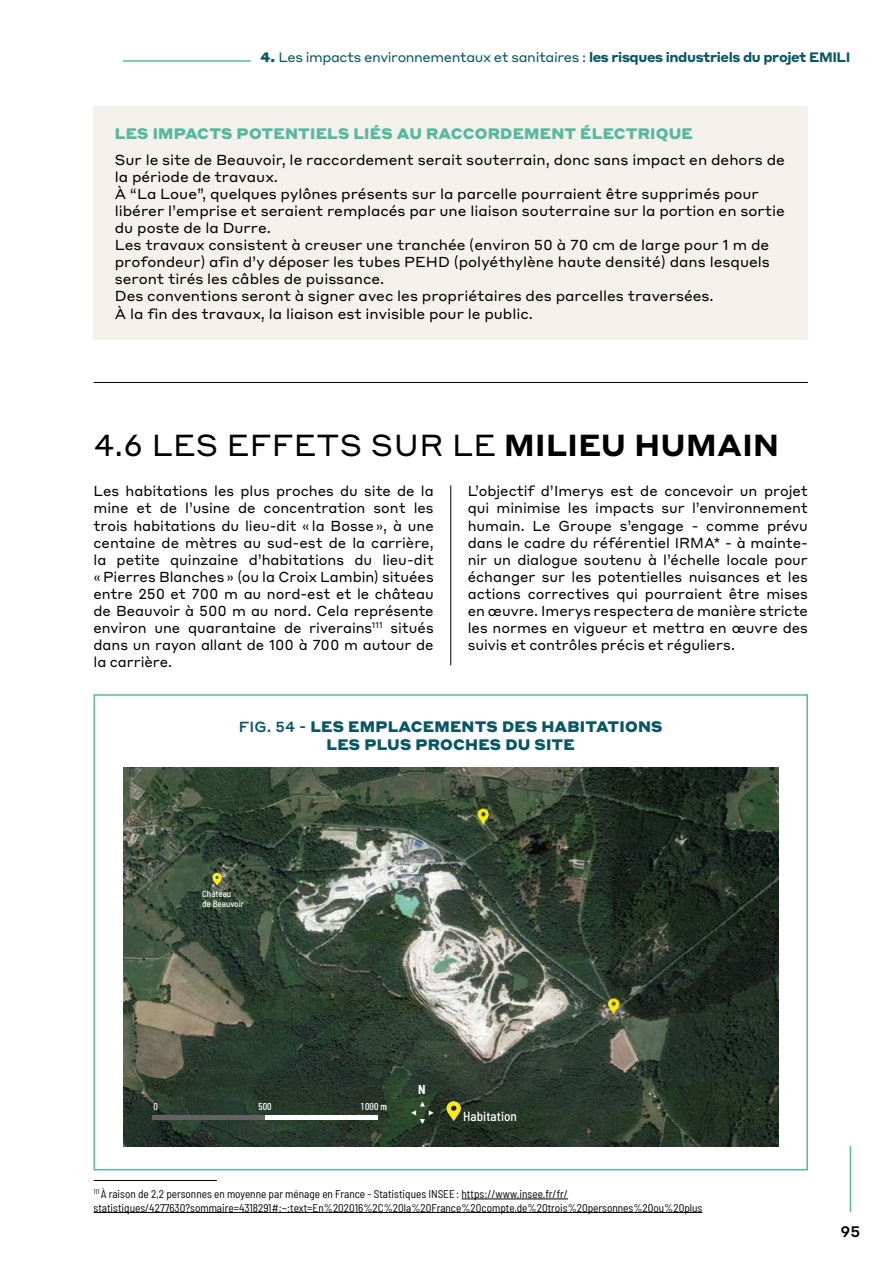
<style>
.page{position:relative;width:893px;height:1263px;background:#fff}
.page>*{position:absolute;margin:0;border:0;box-sizing:border-box;transform-origin:0 0}
.t1{font:30px "Styrene A";letter-spacing:.01em;color:#000}
.t2{font:900 15px/18px "Styrene A";letter-spacing:.01em;color:#095665;text-align:center}
.t3{font:900 15px "Styrene A";letter-spacing:.01em;color:#57b99c}
.t4{font:500 15px "Styrene A";color:#000}
.t5{font:14.25px/17.1px "Styrene A";color:#000;text-align:justify;scale:.96 1}
.t6{font:14.25px/17.1px "Styrene A";color:#000}
.t7{font:13.5px "Styrene A Web";letter-spacing:-.03em;color:#095665}
.t8{font:500 semi-condensed 13.2px "Barlow";color:#fff}
.t9{font:700 semi-condensed 12.6px "Barlow";color:#fff}
.t10{font:semi-condensed 11.25px/13.5px "Barlow";color:#000}
.t11{font:500 10.05px "Barlow Condensed";color:#fff}
.t12{font:500 semi-condensed 9px/10.5px "Barlow";color:#fff}
.s1{font-weight:900}
.s2{font-weight:700}
.s3{font-weight:500;font-size:14.4px}
</style>
<div class="page">
<hr style="left:850px;top:1146px;width:1px;height:66px;background:#57b99c">
<hr style="left:123px;top:60px;width:128px;height:2px;background:#57b99c">
<div style="left:94px;top:694px;width:714px;height:476px;border:2px solid #57b99c"></div>
<img style="left:123px;top:768px;width:655px;height:378px">
<hr style="left:450px;top:485px;width:1px;height:180px;background:#000">
<hr style="left:94px;top:382px;width:714px;height:1px;background:#000">
<hr style="left:265px;top:1115px;width:112px;height:4px;background:#fff">
<hr style="left:153px;top:1115px;width:112px;height:4px;background:#646363">
<div style="left:94px;top:106px;width:714px;height:234px;background:#f4f1ed"></div>
<svg style="left:212px;top:873px;width:10px;height:12px"></svg>
<svg style="left:411px;top:1101px;width:23px;height:23px"></svg>
<svg style="left:446px;top:1101px;width:15px;height:20px"></svg>
<hr style="left:461px;top:1199px;width:107px;height:1px;background:#000">
<hr style="left:94px;top:1212px;width:608px;height:1px;background:#000">
<hr style="left:94px;top:1180px;width:123px;height:1px;background:#000">
<p class="t7" style="left:260px;top:45px;width:591px"><span class="s1">4.</span> Les impacts environnementaux et sanitaires : <span class="s2">les risques industriels du projet EMILI</span></p>
<p class="t3" style="left:115px;top:121px;width:580px">LES IMPACTS POTENTIELS LIÉS AU RACCORDEMENT ÉLECTRIQUE</p>
<p class="t6" style="left:115px;top:150px;width:672px">Sur le site de Beauvoir, le raccordement serait souterrain, donc sans impact en dehors de la période de travaux.<br>À “La Loue”, quelques pylônes présents sur la parcelle pourraient être supprimés pour libérer l’emprise et seraient remplacés par une liaison souterraine sur la portion en sortie du poste de la Durre.<br>Les travaux consistent à creuser une tranchée (environ 50 à 70 cm de large pour 1 m de profondeur) afin d’y déposer les tubes PEHD (polyéthylène haute densité) dans lesquels seront tirés les câbles de puissance.<br>Des conventions seront à signer avec les propriétaires des parcelles traversées.<br>À la fin des travaux, la liaison est invisible pour le public.</p>
<h1 class="t1" style="left:94px;top:420px;width:687px">4.6 LES EFFETS SUR LE <span class="s2">MILIEU HUMAIN</span></h1>
<p class="t5" style="left:94px;top:481px;width:356px">Les habitations les plus proches du site de la mine et de l’usine de concentration sont les trois habitations du lieu-dit « la Bosse », à une centaine de mètres au sud-est de la carrière, la petite quinzaine d’habitations du lieu-dit « Pierres Blanches » (ou la Croix Lambin) situées entre 250 et 700 m au nord-est et le château de Beauvoir à 500 m au nord. Cela représente environ une quarantaine de riverains<sup>111</sup> situés dans un rayon allant de 100 à 700 m autour de la carrière.</p>
<p class="t5" style="left:468px;top:481px;width:356px">L’objectif d’Imerys est de concevoir un projet qui minimise les impacts sur l’environnement humain. Le Groupe s’engage - comme prévu dans le cadre du référentiel IRMA* - à mainte&shy;nir un dialogue soutenu à l’échelle locale pour échanger sur les potentielles nuisances et les actions correctives qui pourraient être mises en œuvre. Imerys respectera de manière stricte les normes en vigueur et mettra en œuvre des suivis et contrôles précis et réguliers.</p>
<p class="t2" style="left:239px;top:717px;width:425px"><span class="s3">FIG. 54 -</span> LES EMPLACEMENTS DES HABITATIONS<br>LES PLUS PROCHES DU SITE</p>
<p class="t12" style="left:202px;top:887px;width:43px">Château<br>de Beauvoir</p>
<p class="t11" style="left:153px;top:1099px;width:6px">0</p>
<p class="t11" style="left:258px;top:1099px;width:15px">500</p>
<p class="t11" style="left:361px;top:1099px;width:27px">1 000 m</p>
<p class="t9" style="left:418px;top:1080px;width:9px">N</p>
<p class="t8" style="left:463px;top:1107px;width:55px">Habitation</p>
<p class="t10" style="left:94px;top:1186px;width:610px"><sup>111</sup> À raison de 2,2 personnes en moyenne par ménage en France - Statistiques INSEE: https://www.insee.fr/fr/ statistiques/4277630?sommaire=4318291#:~:text=En%202016%2C%20la%20France%20compte,de%20trois%20personnes%20ou%20plus</p>
<p class="t4" style="left:841px;top:1219px;width:21px">95</p>
</div>
